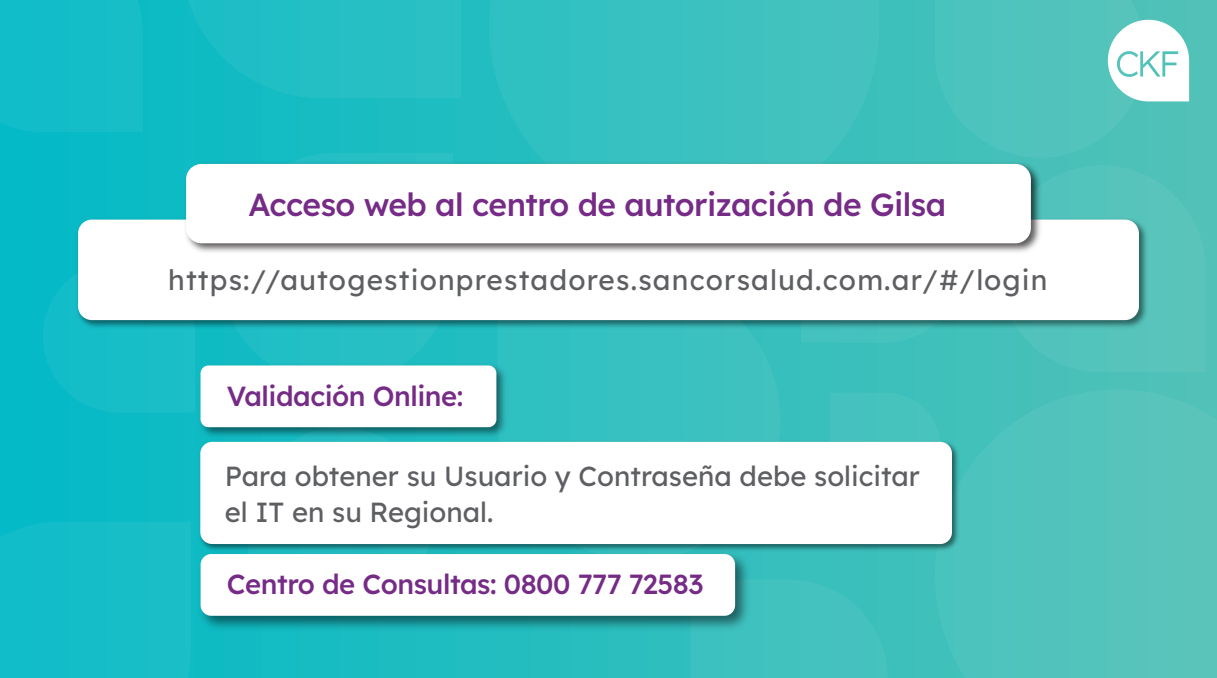
<style>
.page{position:relative;width:1217px;height:678px;background:#fff}
.page>*{position:absolute;margin:0;border:0;box-sizing:border-box;transform-origin:0 0}
.t1{font:31.94px "Lexend Deca";letter-spacing:-.015em;color:#762b86}
.t2{font:28.12px "Lexend Deca";letter-spacing:.04em;color:#5e5f62}
.t3{font:27.62px/36.2px "Lexend Deca";color:#5e5f62}
.t4{font:27.62px "Lexend Deca";letter-spacing:-.015em;color:#762b86}
</style>
<div class="page">
<div style="left:0;top:0;width:1217px;height:678px;background:linear-gradient(to right,#02bac6,#53c1b7)"></div>
<div style="left:690px;top:579px;width:198px;height:99px;background:#41c2bf"></div>
<div style="left:830px;top:393px;width:105px;height:45px;background:#45c2be"></div>
<svg style="left:220px;top:153px;width:233px;height:207px;background:#20bec4"></svg>
<svg style="left:43px;top:260px;width:152px;height:153px;background:#13bdc7"></svg>
<div style="left:935px;top:390px;width:282px;height:288px;background:linear-gradient(to right,#47c2bd,#5dc4ba)"></div>
<div style="left:489px;top:0;width:390px;height:220px;background:#39c1c1"></div>
<div style="left:498px;top:331px;width:282px;height:229px;background:#37c1c1"></div>
<div style="left:0;top:0;width:143px;height:132px;background:#15bdc9"></div>
<div style="left:182px;top:0;width:279px;height:98px;background:linear-gradient(to right,#14bcc5,#2ec0c4)"></div>
<svg style="left:998px;top:166px;width:207px;height:206px;background:#54c3ba"></svg>
<div style="left:0;top:522px;width:190px;height:156px;background:#15bdc8"></div>
<svg style="left:935px;top:0;width:210px;height:158px;background:#4ec2bb"></svg>
<div style="left:801px;top:331px;width:164px;height:12px;background:#43c2be"></div>
<svg style="left:1108px;top:20px;width:81px;height:81px"></svg>
<img style="left:74px;top:215px;width:1076px;height:116px">
<div style="left:78px;top:220px;width:1061px;height:100px;background:#fff;border-radius:14px"></div>
<img style="left:181px;top:159px;width:864px;height:93px">
<div style="left:186px;top:164px;width:845px;height:79px;background:#fff;border-radius:15px"></div>
<img style="left:195px;top:360px;width:316px;height:82px">
<div style="left:201px;top:365px;width:295px;height:62px;background:#fff;border-radius:8px"></div>
<img style="left:197px;top:438px;width:764px;height:115px">
<div style="left:200px;top:442px;width:752px;height:102px;background:#fff;border-radius:12px"></div>
<img style="left:193px;top:547px;width:561px;height:88px">
<div style="left:201px;top:554px;width:534px;height:62px;background:#fff;border-radius:11px"></div>
<p class="t1" style="left:248px;top:181px;width:699px">Acceso web al centro de autorización de Gilsa</p>
<p class="t2" style="left:168px;top:260px;width:881px">https://autogestionprestadores.sancorsalud.com.ar/#/login</p>
<p class="t4" style="left:227px;top:376px;width:238px">Validación Online:</p>
<p class="t3" style="left:225px;top:456px;width:697px">Para obtener su Usuario y Contraseña debe solicitar el IT en su Regional.</p>
<p class="t4" style="left:227px;top:565px;width:478px">Centro de Consultas: 0800 777 72583</p>
</div>
